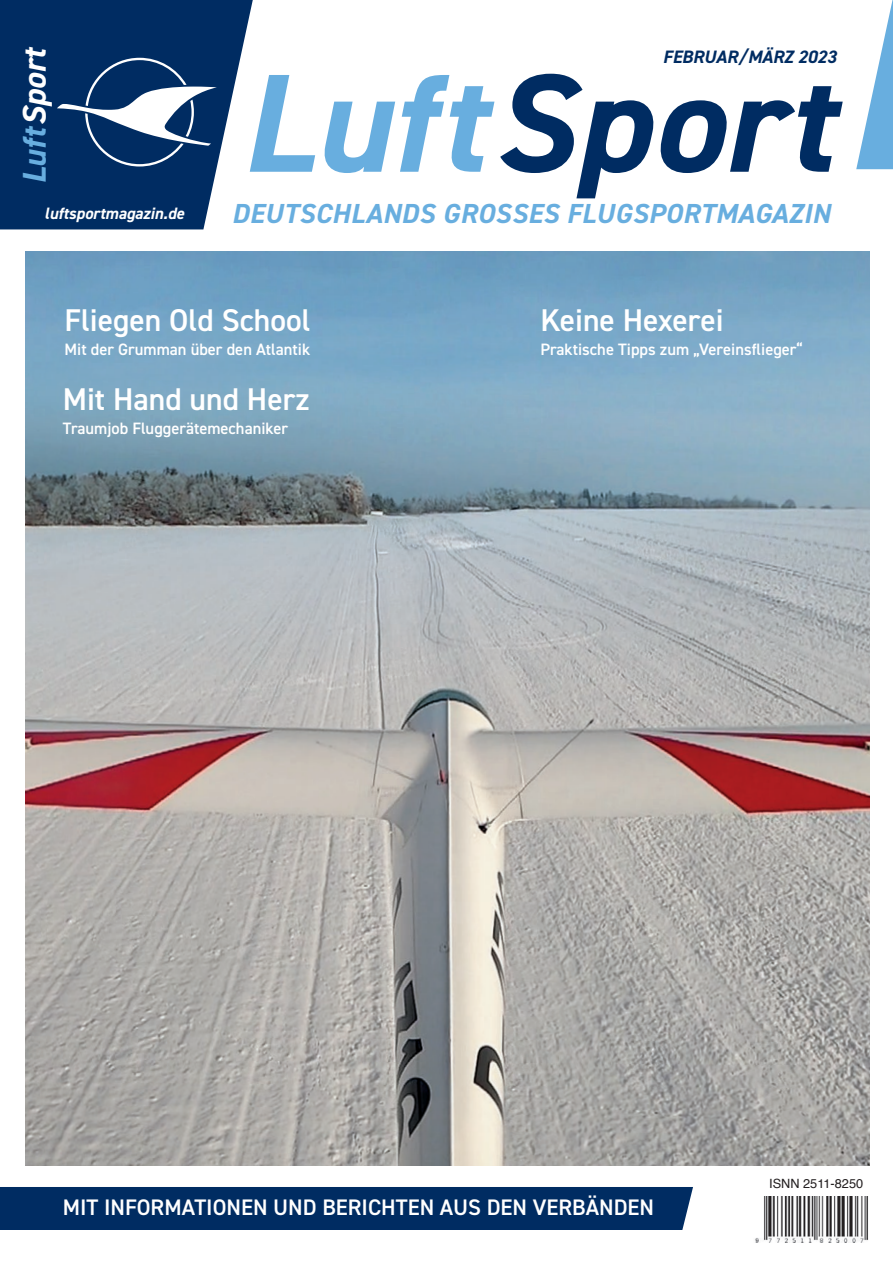
<style>
.page{position:relative;width:893px;height:1263px;background:#fff}
.page>*{position:absolute;margin:0;border:0;box-sizing:border-box;transform-origin:0 0}
.t1{font:italic 700 140.25px "DIN2014";letter-spacing:.01em;color:#002c62}
.t2{font:italic 700 33px "DIN2014";color:#fff}
.t3{font:600 31.5px "DIN2014";color:#fff}
.t4{font:italic 700 27.6px "DIN2014";letter-spacing:.02em;color:#68aedf}
.t5{font:600 22.5px "DIN2014";color:#fff}
.t6{font:italic 700 18px "DIN2014";color:#002c62}
.t7{font:600 16.5px "DIN2014";color:#fff}
.t8{font:italic 700 16.5px "DIN2014";color:#fff}
.t9{font:12.75px "Helvetica";color:#231f20}
.s1{color:#68aedf}
</style>
<div class="page">
<div style="left:0;top:1187px;width:693px;height:43px;background:#002c62"></div>
<img style="left:755px;top:1196px;width:113px;height:46px">
<svg style="left:856px;top:0;width:37px;height:169px"></svg>
<svg style="left:0;top:0;width:253px;height:229px;fill:#002c62"></svg>
<svg style="left:57px;top:58px;width:160px;height:108px"></svg>
<img style="left:26px;top:251px;width:844px;height:915px">
<h2 class="t2" style="left:13px;top:184px;width:139px;rotate:-90deg"><span class="s1">Luft</span>Sport</h2>
<p class="t8" style="left:45px;top:202px;width:141px">luftsportmagazin.de</p>
<p class="t6" style="left:663px;top:45px;width:175px">FEBRUAR/MÄRZ 2023</p>
<h1 class="t1" style="left:240px;top:30px;width:594px"><span class="s1">Luft</span>Sport</h1>
<h3 class="t4" style="left:232px;top:195px;width:600px">DEUTSCHLANDS GROSSES FLUGSPORTMAGAZIN</h3>
<h3 class="t3" style="left:64px;top:299px;width:248px">Fliegen Old School</h3>
<p class="t7" style="left:64px;top:338px;width:247px">Mit der Grumman über den Atlantik</p>
<h3 class="t3" style="left:63px;top:378px;width:248px">Mit Hand und Herz</h3>
<p class="t7" style="left:63px;top:417px;width:227px">Traumjob Fluggerätemechaniker</p>
<h3 class="t3" style="left:540px;top:299px;width:185px">Keine Hexerei</h3>
<p class="t7" style="left:540px;top:338px;width:264px">Praktische Tipps zum „Vereinsflieger“</p>
<p class="t9" style="left:769px;top:1174px;width:96px">ISNN 2511-8250</p>
<h3 class="t5" style="left:63px;top:1192px;width:593px">MIT INFORMATIONEN UND BERICHTEN AUS DEN VERBÄNDEN</h3>
</div>
